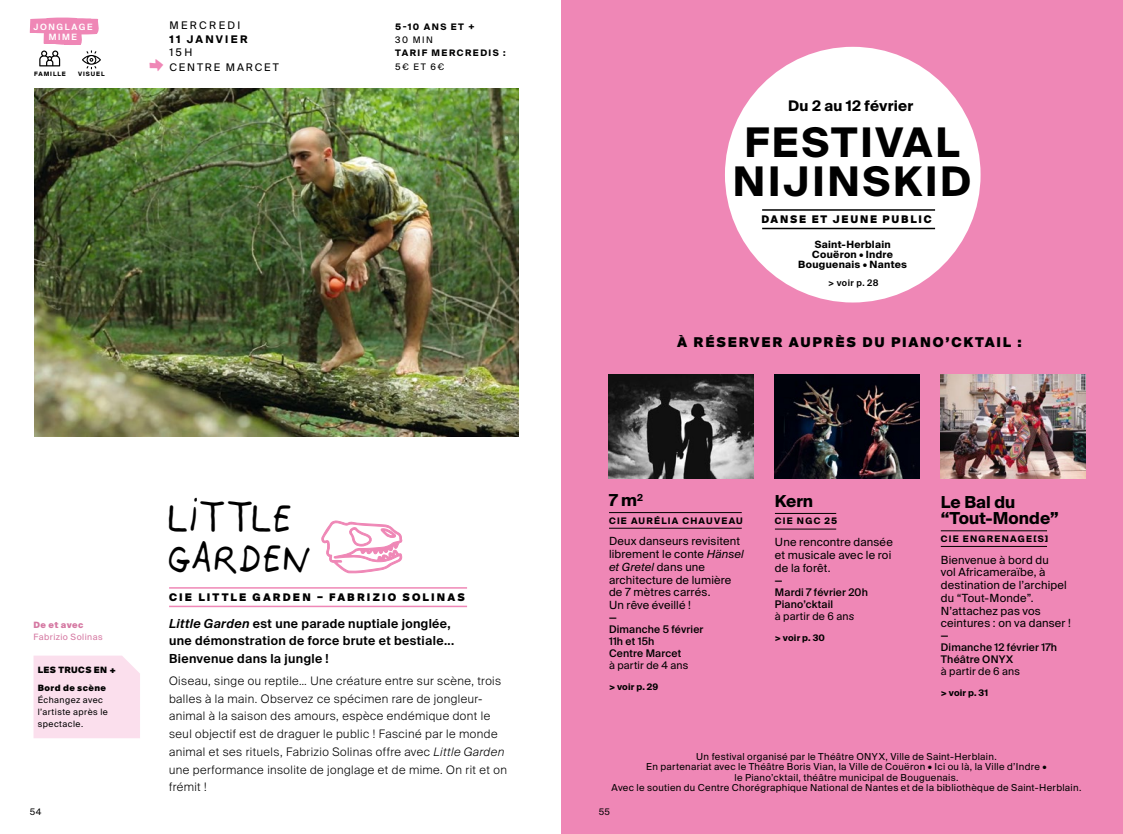
<style>
.page{position:relative;width:1123px;height:834px;background:#fff}
.page>*{position:absolute;margin:0;border:0;box-sizing:border-box;transform-origin:0 0}
.t1{font:700 40.8px/39px "Suisse Intl";letter-spacing:.07em;color:#000}
.t2{font:40.5px/40.5px "Piano";letter-spacing:.095em;color:#000}
.t3{font:35.1px "Clafoutis Insolite";color:#ef87b6}
.t4{font:700 16.5px/16.5px "Suisse Intl";color:#000}
.t5{font:700 14.55px "Suisse Intl";letter-spacing:.015em;color:#000}
.t6{font:900 13.5px "Suisse Intl";letter-spacing:.13em;color:#000}
.t7{font:600 12.45px/17.7px "Suisse Intl";letter-spacing:.03em;color:#000}
.t8{font:300 11.7px/17.7px "Suisse Intl";letter-spacing:.04em;color:#000}
.t9{font:11.25px/12.8px "Suisse Intl";letter-spacing:.015em;color:#000}
.t10{font:500 10.5px/12px "Suisse Intl";letter-spacing:.015em;color:#000}
.t11{font:900 10.5px "Suisse Intl";letter-spacing:.2em;color:#000}
.t12{font:10.5px "Suisse Intl";letter-spacing:.015em;color:#000}
.t13{font:900 10.5px "Suisse Intl";letter-spacing:.175em;color:#000}
.t14{font:10.5px/14.7px "Suisse Intl";letter-spacing:.17em;color:#000}
.t15{font:700 10.5px "Suisse Intl";letter-spacing:.21em;color:#000}
.t16{font:10.5px "Suisse Intl";letter-spacing:.225em;color:#000}
.t17{font:700 10.05px/10.1px "Suisse Intl";letter-spacing:.03em;color:#000;text-align:center}
.t18{font:9.6px/10.5px "Suisse Intl";letter-spacing:.03em;color:#000;text-align:center}
.t19{font:700 9px "Suisse Intl";letter-spacing:.14em;color:#000}
.t20{font:9px "Suisse Intl";letter-spacing:.165em;color:#000}
.t21{font:700 9px "Suisse Intl";letter-spacing:.16em;color:#000}
.t22{font:600 9px "Suisse Intl";letter-spacing:.045em;color:#000}
.t23{font:8.7px/12px "Suisse Intl";letter-spacing:.05em;color:#000}
.t24{font:900 8.7px/18.3px "Suisse Intl";letter-spacing:.05em;color:#000}
.t25{font:8.7px "Suisse Intl";letter-spacing:.05em;color:#d578a2}
.t26{font:600 8.7px/10.5px "Suisse Intl";letter-spacing:.19em;color:#fff;text-align:center}
.t27{font:900 8.7px "Suisse Intl";letter-spacing:.05em;color:#d578a2}
.t28{font:700 6px "Suisse Intl";letter-spacing:.155em;color:#000}
.s1{font-style:italic}
.s2{font-weight:400}
.s3{font-weight:400;font-style:italic}
</style>
<div class="page">
<div style="left:561px;top:0;width:562px;height:833px;background:#ef87b6"></div>
<img style="left:34px;top:88px;width:485px;height:348px">
<hr style="left:169px;top:587px;width:298px;height:1px;background:#ef87b6">
<hr style="left:169px;top:605px;width:298px;height:2px;background:#ef87b6">
<svg style="left:29px;top:17px;width:72px;height:52px"></svg>
<div style="left:34px;top:655px;width:106px;height:83px;background:#fbdfed"></div>
<hr style="left:609px;top:512px;width:132px;height:1px;background:#000">
<hr style="left:609px;top:527px;width:132px;height:1px;background:#000">
<hr style="left:775px;top:513px;width:61px;height:1px;background:#000">
<hr style="left:775px;top:528px;width:61px;height:1px;background:#000">
<hr style="left:940px;top:530px;width:107px;height:1px;background:#000">
<hr style="left:940px;top:546px;width:107px;height:1px;background:#000">
<img style="left:608px;top:374px;width:145px;height:104px">
<img style="left:774px;top:374px;width:145px;height:104px">
<img style="left:940px;top:374px;width:145px;height:104px">
<svg style="left:321px;top:520px;width:81px;height:53px"></svg>
<div style="left:725px;top:47px;width:255px;height:255px;background:#fff;border-radius:50%"></div>
<hr style="left:762px;top:209px;width:173px;height:2px;background:#000">
<hr style="left:762px;top:228px;width:173px;height:1px;background:#000">
<p class="t26" style="left:33px;top:22px;width:61px">JONGLAGE<br>MIME</p>
<p class="t28" style="left:34px;top:70px;width:33px">FAMILLE</p>
<p class="t28" style="left:78px;top:70px;width:28px">VISUEL</p>
<p class="t16" style="left:169px;top:20px;width:72px">MERCREDI</p>
<p class="t15" style="left:169px;top:33px;width:80px">11 JANVIER</p>
<p class="t14" style="left:169px;top:45px;width:111px">15H<br>CENTRE MARCET</p>
<h3 class="t3" style="left:164px;top:84px;width:17px;rotate:-180deg">^</h3>
<p class="t19" style="left:395px;top:21px;width:81px">5-10 ANS ET +</p>
<p class="t20" style="left:395px;top:35px;width:39px">30 MIN</p>
<p class="t21" style="left:395px;top:48px;width:112px">TARIF MERCREDIS :</p>
<p class="t20" style="left:395px;top:61px;width:51px">5€ ET 6€</p>
<p class="t27" style="left:34px;top:619px;width:51px">De et avec</p>
<p class="t25" style="left:34px;top:631px;width:71px">Fabrizio Solinas</p>
<p class="t24" style="left:38px;top:661px;width:79px">LES TRUCS EN +<br>Bord de scène</p>
<p class="t23" style="left:38px;top:694px;width:72px">Échangez avec l’artiste après le spectacle.</p>
<h2 class="t2" style="left:169px;top:497px;width:142px">LITTLE<br>GARDEN</h2>
<p class="t11" style="left:169px;top:591px;width:297px">CIE LITTLE GARDEN – FABRIZIO SOLINAS</p>
<p class="t7" style="left:169px;top:614px;width:287px"><span class="s1">Little Garden</span> est une parade nuptiale jonglée, une démonstration de force brute et bestiale...<br>Bienvenue dans la jungle !</p>
<p class="t8" style="left:169px;top:672px;width:339px">Oiseau, singe ou reptile… Une créature entre sur scène, trois balles à la main. Observez ce spécimen rare de jongleur&shy;animal à la saison des amours, espèce endémique dont le seul objectif est de draguer le public ! Fasciné par le monde animal et ses rituels, Fabrizio Solinas offre avec <span class="s1">Little Garden </span>une performance insolite de jonglage et de mime. On rit et on frémit !</p>
<p class="t5" style="left:788px;top:98px;width:126px">Du 2 au 12 février</p>
<h1 class="t1" style="left:733px;top:123px;width:239px">FESTIVAL<br>NIJINSKID</h1>
<p class="t13" style="left:761px;top:214px;width:172px">DANSE ET JEUNE PUBLIC</p>
<p class="t17" style="left:798px;top:239px;width:110px">Saint-Herblain<br>Couëron • Indre<br>Bouguenais • Nantes</p>
<p class="t22" style="left:828px;top:278px;width:52px">&gt; voir p. 28</p>
<p class="t6" style="left:677px;top:334px;width:346px">À RÉSERVER AUPRÈS DU PIANO’CKTAIL :</p>
<h3 class="t4" style="left:609px;top:492px;width:36px">7 m<sup>2</sup></h3>
<p class="t19" style="left:609px;top:515px;width:135px">CIE AURÉLIA CHAUVEAU</p>
<p class="t9" style="left:609px;top:535px;width:136px">Deux danseurs revisitent librement le conte <span class="s1">Hänsel et Gretel</span> dans une architecture de lumière de 7 mètres carrés.<br>Un rêve éveillé !</p>
<p class="t10" style="left:609px;top:611px;width:96px">—<br>Dimanche 5 février<br>11h et 15h<br>Centre Marcet</p>
<p class="t12" style="left:609px;top:659px;width:81px">à partir de 4 ans</p>
<p class="t19" style="left:609px;top:681px;width:51px">&gt; voir p. 29</p>
<h3 class="t4" style="left:775px;top:493px;width:40px">Kern</h3>
<p class="t19" style="left:775px;top:516px;width:64px">CIE NGC 25</p>
<p class="t9" style="left:775px;top:536px;width:119px">Une rencontre dansée et musicale avec le roi de la forêt.</p>
<p class="t10" style="left:775px;top:574px;width:94px">—<br>Mardi 7 février 20h<br>Piano’cktail<br><span class="s2">à partir de 6 an</span><span class="s3">s</span></p>
<p class="t19" style="left:775px;top:632px;width:52px">&gt; voir p. 30</p>
<h3 class="t4" style="left:940px;top:493px;width:119px">Le Bal du “Tout-Monde”</h3>
<p class="t19" style="left:940px;top:533px;width:109px">CIE ENGRENAGE[S]</p>
<p class="t9" style="left:940px;top:553px;width:132px">Bienvenue à bord du<br>vol Africameraïbe, à destination de l’archipel du “Tout-Monde”.<br>N’attachez pas vos ceintures : on va danser !</p>
<p class="t10" style="left:940px;top:629px;width:118px">—<br>Dimanche 12 février 17h<br>Théâtre ONYX</p>
<p class="t12" style="left:940px;top:665px;width:81px">à partir de 6 ans</p>
<p class="t19" style="left:940px;top:688px;width:49px">&gt; voir p. 31</p>
<p class="t18" style="left:611px;top:751px;width:471px">Un festival organisé par le Théâtre ONYX, Ville de Saint-Herblain.<br>En partenariat avec le Théâtre Boris Vian, la Ville de Couëron • Ici ou là, la Ville d’Indre •<br>le Piano’cktail, théâtre municipal de Bouguenais.<br>Avec le soutien du Centre Chorégraphique National de Nantes et de la bibliothèque de Saint-Herblain.</p>
<p class="t20" style="left:30px;top:806px;width:13px">54</p>
<p class="t20" style="left:598px;top:806px;width:13px">55</p>
</div>
